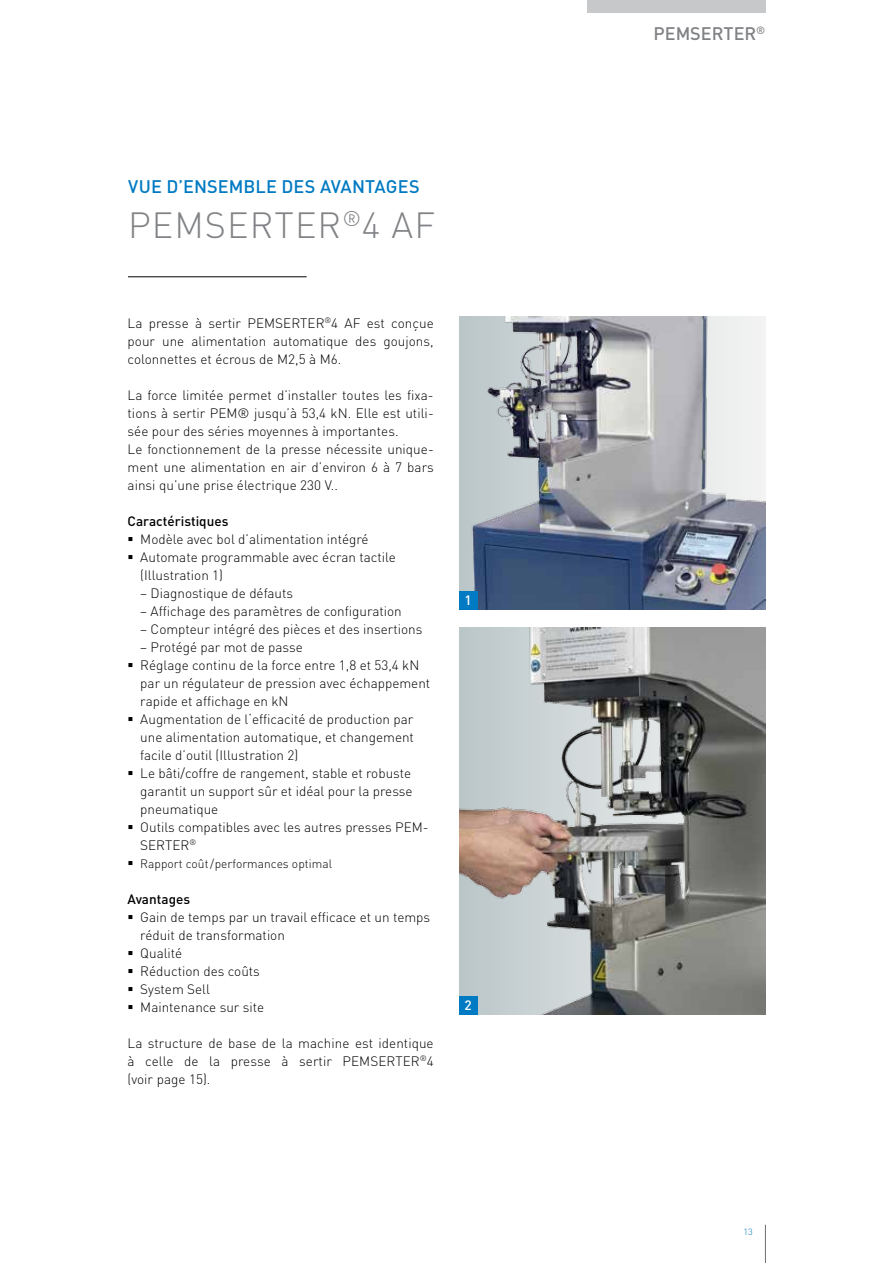
<style>
.page{position:relative;width:893px;height:1263px;background:#fff}
.page>*{position:absolute;margin:0;border:0;box-sizing:border-box;transform-origin:0 0}
.t1{font:300 36px "DINOT";letter-spacing:.03em;color:#808285}
.t2{font:500 18px "DINOT";letter-spacing:.005em;color:#007ac2}
.t3{font:500 18px "DINOT";color:#808285}
.t4{font:300 13.5px/18px "DINOT";color:#000}
.t5{font:500 13.5px "DINOT";letter-spacing:.005em;color:#000}
.t6{font:500 13.5px "DINOT";color:#fff}
.t7{font:300 12px "DINOT";letter-spacing:.005em;color:#000}
.t8{font:300 9px "DINOT";color:#007ac2}
</style>
<div class="page">
<hr style="left:765px;top:1225px;width:1px;height:38px;background:#6d6e71">
<div style="left:587px;top:0;width:178px;height:13px;background:#c7c8ca"></div>
<img style="left:459px;top:317px;width:306px;height:292px">
<img style="left:459px;top:627px;width:306px;height:387px">
<div style="left:459px;top:591px;width:18px;height:18px;background:#007ac2"></div>
<div style="left:459px;top:996px;width:18px;height:18px;background:#007ac2"></div>
<hr style="left:128px;top:276px;width:179px;height:1px;background:#000">
<h2 class="t2" style="left:128px;top:174px;width:293px">VUE D’ENSEMBLE DES AVANTAGES</h2>
<h1 class="t1" style="left:128px;top:200px;width:309px">PEMSERTER<sup>®</sup>4 AF</h1>
<p class="t4" style="left:128px;top:313px;width:308px;text-align:justify">La presse à sertir PEMSERTER<sup>®</sup>4 AF est conçue pour une alimentation automatique des goujons, colonnettes et écrous de M2,5 à M6.</p>
<p class="t4" style="left:128px;top:385px;width:308px">La force limitée permet d’installer toutes les fixa&shy;tions à sertir PEM® jusqu’à 53,4 kN. Elle est utili&shy;sée pour des séries moyennes à importantes.<br>Le fonctionnement de la presse nécessite unique&shy;ment une alimentation en air d’environ 6 à 7 bars ainsi qu’une prise électrique 230 V..</p>
<p class="t5" style="left:128px;top:512px;width:103px">Caractéristiques</p>
<p class="t4" style="left:128px;top:529px;width:243px">▪ Modèle avec bol d’alimentation intégré</p>
<p class="t4" style="left:140px;top:547px;width:257px;text-indent:-13px">▪ Automate programmable avec écran tactile (Illustration 1)</p>
<p class="t4" style="left:140px;top:583px;width:154px">– Diagnostique de défauts</p>
<p class="t4" style="left:140px;top:601px;width:263px">– Affichage des paramètres de configuration</p>
<p class="t4" style="left:140px;top:619px;width:284px">– Compteur intégré des pièces et des insertions</p>
<p class="t4" style="left:140px;top:637px;width:164px">– Protégé par mot de passe</p>
<p class="t4" style="left:140px;top:655px;width:291px;text-indent:-13px">▪ Réglage continu de la force entre 1,8 et 53,4 kN par un régulateur de pression avec échappement rapide et affichage en kN</p>
<p class="t4" style="left:140px;top:709px;width:275px;text-align:justify;text-indent:-13px">▪ Augmentation de l‘efficacité de production par une alimentation automatique, et changement facile d’outil (Illustration 2)</p>
<p class="t4" style="left:140px;top:763px;width:274px;text-align:justify;text-indent:-13px">▪ Le bâti/coffre de rangement, stable et robuste garantit un support sûr et idéal pour la presse pneumatique</p>
<p class="t4" style="left:140px;top:817px;width:290px;text-indent:-13px">▪ Outils compatibles avec les autres presses PEM-<br>SERTER<sup>®</sup></p>
<p class="t7" style="left:128px;top:855px;width:206px">▪ Rapport coût/performances optimal</p>
<p class="t5" style="left:128px;top:890px;width:64px">Avantages</p>
<p class="t4" style="left:140px;top:907px;width:291px;text-indent:-13px">▪ Gain de temps par un travail efficace et un temps réduit de transformation</p>
<p class="t4" style="left:128px;top:943px;width:56px">▪ Qualité</p>
<p class="t4" style="left:128px;top:961px;width:134px">▪ Réduction des coûts</p>
<p class="t4" style="left:128px;top:979px;width:84px">▪ System Sell</p>
<p class="t4" style="left:128px;top:997px;width:138px">▪ Maintenance sur site</p>
<p class="t4" style="left:128px;top:1033px;width:308px;text-align:justify">La structure de base de la machine est identique à celle de la presse à sertir PEMSERTER<sup>®</sup>4 (voir page 15).</p>
<p class="t6" style="left:465px;top:591px;width:9px">1</p>
<p class="t6" style="left:465px;top:996px;width:9px">2</p>
<h2 class="t3" style="left:653px;top:21px;width:113px">PEMSERTER<sup>®</sup></h2>
<p class="t8" style="left:743px;top:1225px;width:11px">13</p>
</div>
